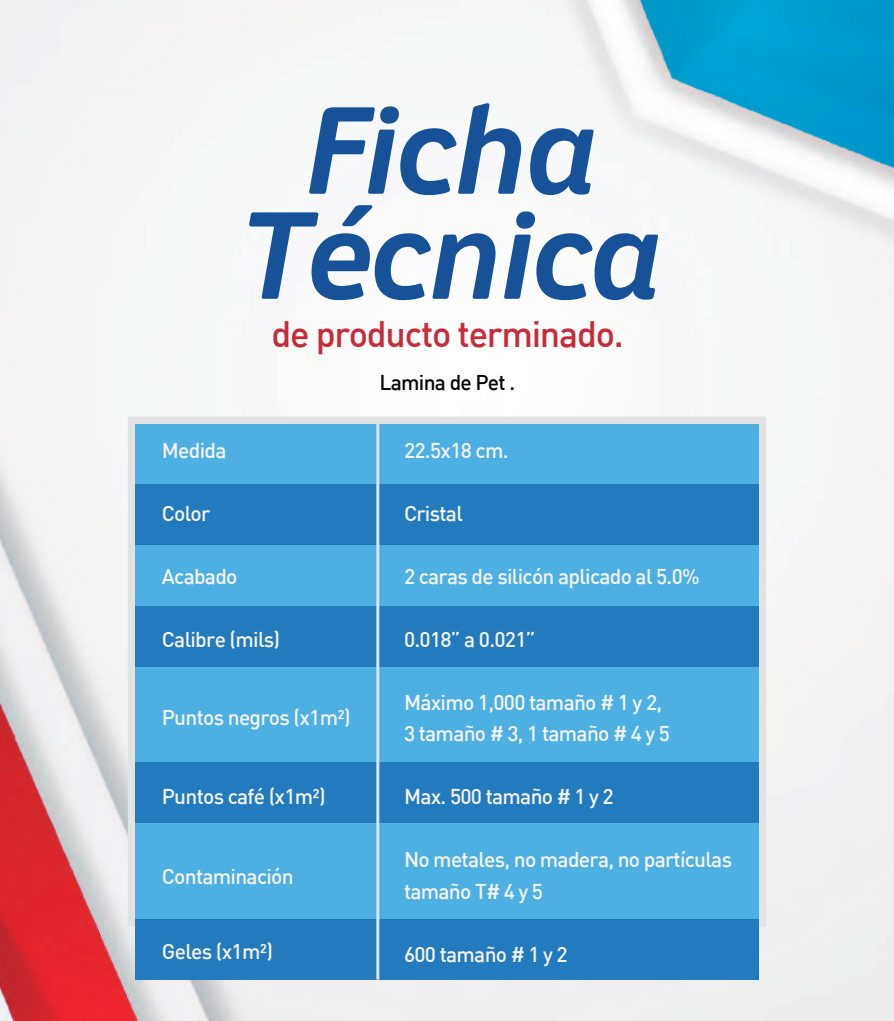
<style>
.page{position:relative;width:894px;height:1021px;background:#fff}
.page>*{position:absolute;margin:0;border:0;box-sizing:border-box;transform-origin:0 0}
.t1{font:italic 700 120px/105px "Comex";letter-spacing:-.01em;color:#175299;text-align:center}
.t2{font:500 36px "DIN";letter-spacing:-.035em;color:#c82b39}
.t3{font:500 21px/31.5px "DIN";letter-spacing:-.035em;color:#f4f4f4}
.t4{font:500 21px "DIN";letter-spacing:-.035em;color:#050605}
</style>
<div class="page">
<img style="left:1px;top:0;width:892px;height:1021px">
<div style="left:128px;top:416px;width:637px;height:510px;background:#e2e3e2"></div>
<div style="left:135px;top:424px;width:623px;height:60px;background:#4eafe2"></div>
<div style="left:135px;top:545px;width:623px;height:61px;background:#4eafe2"></div>
<div style="left:135px;top:666px;width:623px;height:96px;background:#4eafe2"></div>
<div style="left:135px;top:822px;width:623px;height:97px;background:#4eafe2"></div>
<div style="left:135px;top:484px;width:623px;height:61px;background:#237abc"></div>
<div style="left:135px;top:606px;width:623px;height:60px;background:#237abc"></div>
<div style="left:135px;top:762px;width:623px;height:61px;background:#237abc"></div>
<div style="left:135px;top:919px;width:623px;height:60px;background:#237abc"></div>
<hr style="left:376px;top:424px;width:3px;height:555px;background:#e2e3e2">
<h1 class="t1" style="left:236px;top:95px;width:421px">Ficha<br>Técnica</h1>
<h2 class="t2" style="left:271px;top:310px;width:354px">de producto terminado.</h2>
<p class="t4" style="left:379px;top:369px;width:137px">Lamina de Pet .</p>
<p class="t3" style="left:162px;top:433px;width:66px">Medida</p>
<p class="t3" style="left:404px;top:433px;width:106px">22.5x18 cm.</p>
<p class="t3" style="left:162px;top:496px;width:50px">Color</p>
<p class="t3" style="left:404px;top:496px;width:60px">Cristal</p>
<p class="t3" style="left:162px;top:559px;width:77px">Acabado</p>
<p class="t3" style="left:404px;top:559px;width:297px">2 caras de silicón aplicado al 5.0%</p>
<p class="t3" style="left:162px;top:622px;width:120px">Calibre (mils)</p>
<p class="t3" style="left:404px;top:622px;width:133px">0.018” a 0.021”</p>
<p class="t3" style="left:162px;top:700px;width:190px">Puntos negros (x1m²)</p>
<p class="t3" style="left:404px;top:685px;width:267px">Máximo 1,000 tamaño # 1 y 2,<br>3 tamaño # 3, 1 tamaño # 4 y 5</p>
<p class="t3" style="left:162px;top:780px;width:165px">Puntos café (x1m²)</p>
<p class="t3" style="left:404px;top:780px;width:211px">Max. 500 tamaño # 1 y 2</p>
<p class="t3" style="left:162px;top:859px;width:133px">Contaminación</p>
<p class="t3" style="left:404px;top:843px;width:329px">No metales, no madera, no partículas tamaño T# 4 y 5</p>
<p class="t3" style="left:162px;top:934px;width:113px">Geles (x1m²)</p>
<p class="t3" style="left:404px;top:937px;width:165px">600 tamaño # 1 y 2</p>
</div>
